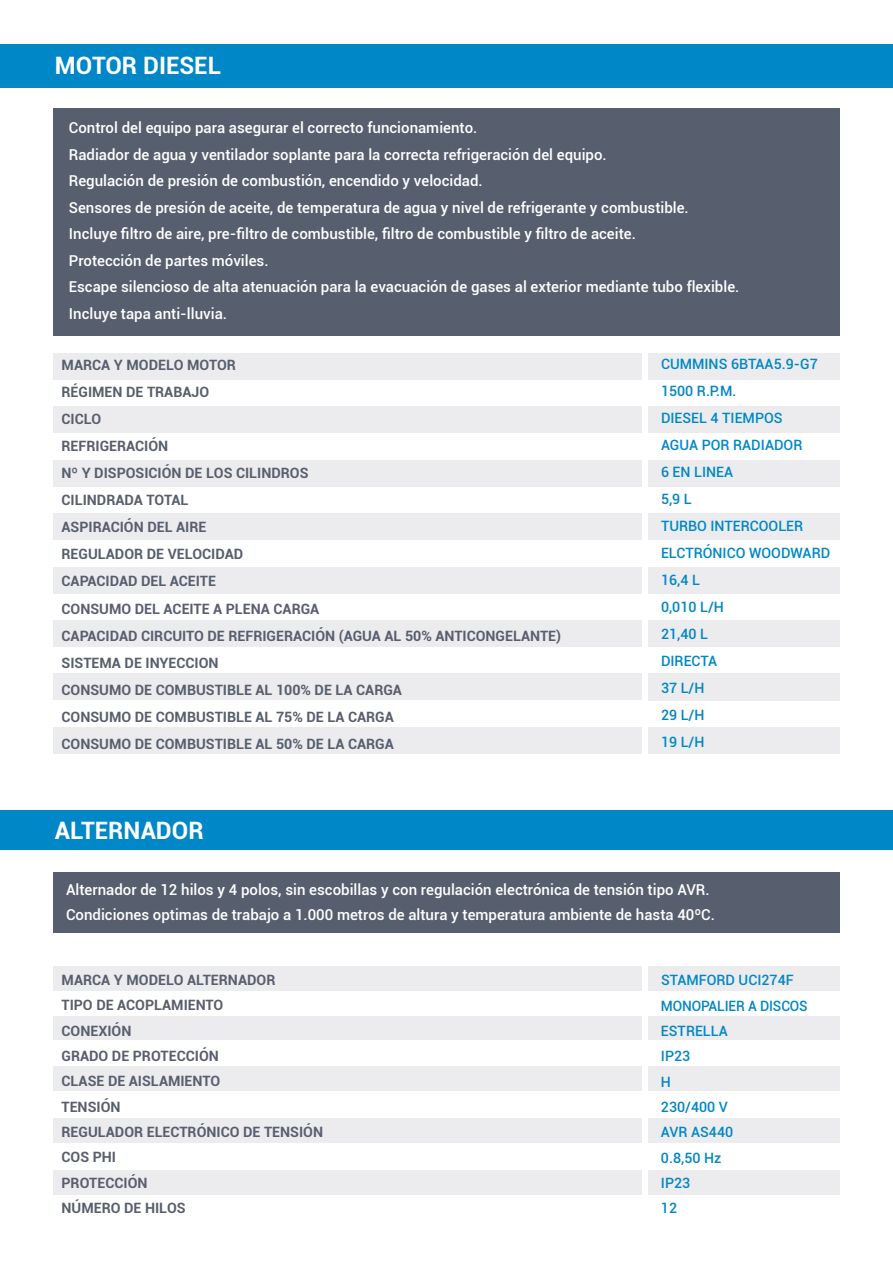
<style>
.page{position:relative;width:893px;height:1263px;background:#fff}
.page>*{position:absolute;margin:0;border:0;box-sizing:border-box;transform-origin:0 0}
.t1{font:700 24px "Roboto";color:#fff}
.t2{font:500 15px/26.5px "Roboto";color:#fff}
.t3{font:700 14.25px/27px "Roboto";color:#575f6e}
.t4{font:500 14.25px/27px "Roboto";color:#0087c7}
</style>
<div class="page">
<div style="left:53px;top:1170px;width:589px;height:25px;background:#ececee"></div>
<div style="left:648px;top:1170px;width:191px;height:25px;background:#ececee"></div>
<div style="left:0;top:44px;width:893px;height:44px;background:#0087c7"></div>
<div style="left:53px;top:109px;width:786px;height:227px;background:#575f6e"></div>
<div style="left:53px;top:567px;width:589px;height:27px;background:#ececee"></div>
<div style="left:53px;top:353px;width:589px;height:27px;background:#ececee"></div>
<div style="left:53px;top:406px;width:589px;height:27px;background:#ececee"></div>
<div style="left:53px;top:460px;width:589px;height:27px;background:#ececee"></div>
<div style="left:53px;top:513px;width:589px;height:27px;background:#ececee"></div>
<div style="left:648px;top:567px;width:191px;height:27px;background:#ececee"></div>
<div style="left:648px;top:353px;width:191px;height:27px;background:#ececee"></div>
<div style="left:648px;top:406px;width:191px;height:27px;background:#ececee"></div>
<div style="left:648px;top:460px;width:191px;height:27px;background:#ececee"></div>
<div style="left:648px;top:513px;width:191px;height:27px;background:#ececee"></div>
<div style="left:53px;top:620px;width:589px;height:27px;background:#ececee"></div>
<div style="left:53px;top:673px;width:589px;height:27px;background:#ececee"></div>
<div style="left:53px;top:727px;width:589px;height:27px;background:#ececee"></div>
<div style="left:648px;top:620px;width:191px;height:27px;background:#ececee"></div>
<div style="left:648px;top:673px;width:191px;height:27px;background:#ececee"></div>
<div style="left:648px;top:727px;width:191px;height:27px;background:#ececee"></div>
<div style="left:53px;top:966px;width:589px;height:25px;background:#ececee"></div>
<div style="left:53px;top:1015px;width:589px;height:25px;background:#ececee"></div>
<div style="left:53px;top:1066px;width:589px;height:25px;background:#ececee"></div>
<div style="left:648px;top:1066px;width:191px;height:25px;background:#ececee"></div>
<div style="left:53px;top:1118px;width:589px;height:25px;background:#ececee"></div>
<div style="left:648px;top:1118px;width:191px;height:25px;background:#ececee"></div>
<div style="left:648px;top:966px;width:191px;height:25px;background:#ececee"></div>
<div style="left:648px;top:1015px;width:191px;height:25px;background:#ececee"></div>
<div style="left:0;top:810px;width:893px;height:39px;background:#0087c7"></div>
<div style="left:53px;top:873px;width:786px;height:60px;background:#575f6e"></div>
<h1 class="t1" style="left:55px;top:49px;width:168px">MOTOR DIESEL</h1>
<p class="t2" style="left:69px;top:114px;width:672px">Control del equipo para asegurar el correcto funcionamiento.<br>Radiador de agua y ventilador soplante para la correcta refrigeración del equipo.<br>Regulación de presión de combustión, encendido y velocidad.<br>Sensores de presión de aceite, de temperatura de agua y nivel de refrigerante y combustible.<br>Incluye filtro de aire, pre-filtro de combustible, filtro de combustible y filtro de aceite.<br>Protección de partes móviles.<br>Escape silencioso de alta atenuación para la evacuación de gases al exterior mediante tubo flexible.<br>Incluye tapa anti-lluvia.</p>
<p class="t3" style="left:62px;top:351px;width:501px">MARCA Y MODELO MOTOR<br>RÉGIMEN DE TRABAJO<br>CICLO<br>REFRIGERACIÓN<br>Nº Y DISPOSICIÓN DE LOS CILINDROS<br>CILINDRADA TOTAL<br>ASPIRACIÓN DEL AIRE<br>REGULADOR DE VELOCIDAD<br>CAPACIDAD DEL ACEITE<br>CONSUMO DEL ACEITE A PLENA CARGA<br>CAPACIDAD CIRCUITO DE REFRIGERACIÓN (AGUA AL 50% ANTICONGELANTE)<br>SISTEMA DE INYECCION<br>CONSUMO DE COMBUSTIBLE AL 100% DE LA CARGA<br>CONSUMO DE COMBUSTIBLE AL 75% DE LA CARGA<br>CONSUMO DE COMBUSTIBLE AL 50% DE LA CARGA</p>
<p class="t4" style="left:661px;top:350px;width:171px">CUMMINS 6BTAA5.9-G7<br>1500 R.P.M.<br>DIESEL 4 TIEMPOS<br>AGUA POR RADIADOR<br>6 EN LINEA<br>5,9 L<br>TURBO INTERCOOLER<br>ELCTRÓNICO WOODWARD<br>16,4 L<br>0,010 L/H<br>21,40 L<br>DIRECTA<br>37 L/H<br>29 L/H<br>19 L/H</p>
<h1 class="t1" style="left:55px;top:813px;width:150px">ALTERNADOR</h1>
<p class="t2" style="left:66px;top:876px;width:650px;line-height:25.5px">Alternador de 12 hilos y 4 polos, sin escobillas y con regulación electrónica de tensión tipo AVR.<br>Condiciones optimas de trabajo a 1.000 metros de altura y temperatura ambiente de hasta 40ºC.</p>
<p class="t3" style="left:62px;top:966px;width:263px;line-height:25.3px">MARCA Y MODELO ALTERNADOR<br>TIPO DE ACOPLAMIENTO<br>CONEXIÓN<br>GRADO DE PROTECCIÓN<br>CLASE DE AISLAMIENTO<br>TENSIÓN<br>REGULADOR ELECTRÓNICO DE TENSIÓN<br>COS PHI<br>PROTECCIÓN<br>NÚMERO DE HILOS</p>
<p class="t4" style="left:661px;top:967px;width:148px;line-height:25.3px">STAMFORD UCI274F<br>MONOPALIER A DISCOS<br>ESTRELLA<br>IP23<br>H<br>230/400 V<br>AVR AS440<br>0.8,50 Hz<br>IP23<br>12</p>
</div>
